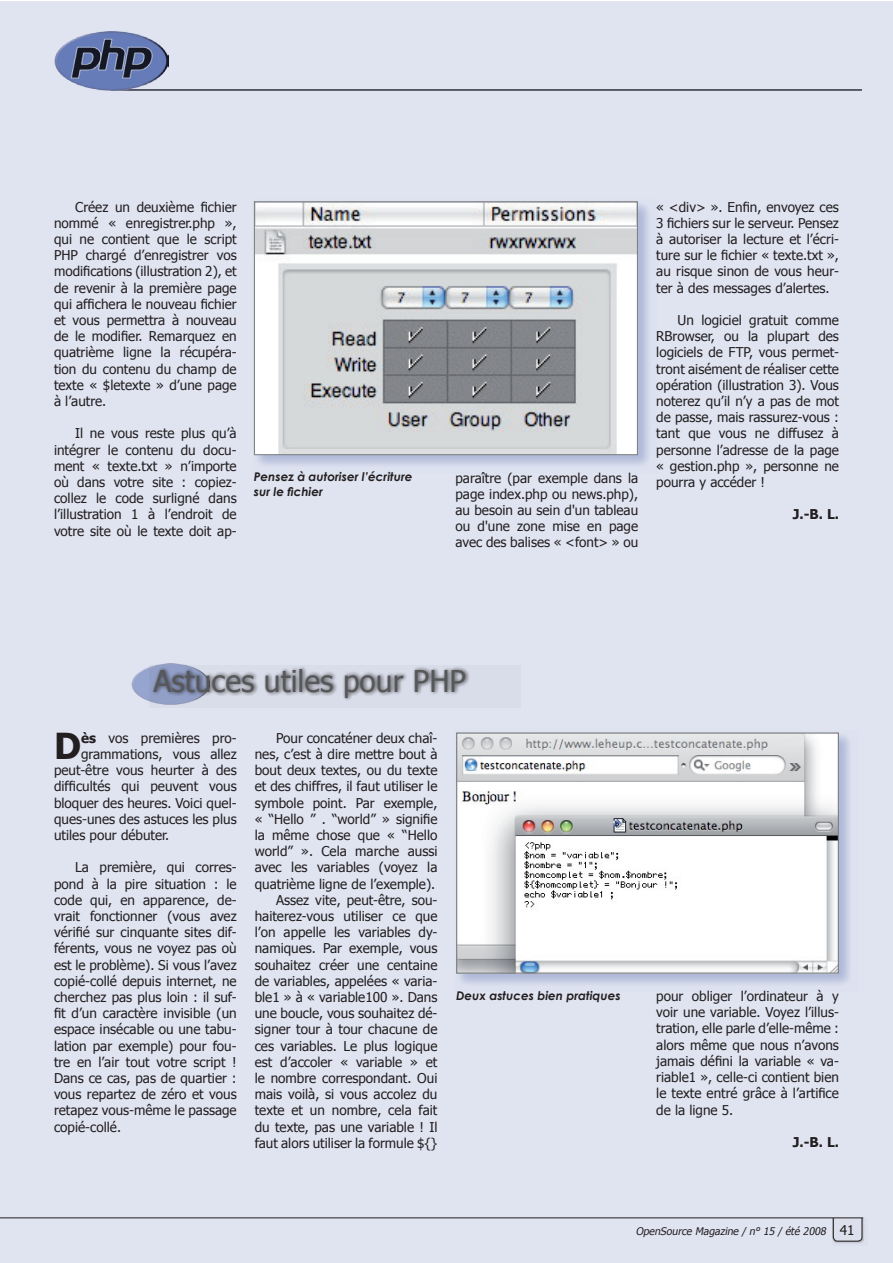
<style>
.page{position:relative;width:893px;height:1263px;background:#fff}
.page>*{position:absolute;margin:0;border:0;box-sizing:border-box;transform-origin:0 0}
.t1{font:700 35.85px "Tahoma";color:#231f20}
.t2{font:30px "Tahoma";color:#57585a}
.t3{font:13.5px/16.2px "Tahoma";color:#231f20;text-align:justify}
.t4{font:700 13.5px "Tahoma";color:#231f20}
.t5{font:italic 700 12px/14.4px "Century Gothic";color:#231f20}
.t6{font:italic 10.5px "Tahoma";color:#231f20}
.s1{font-weight:700}
.s2{font-style:normal;font-size:13.5px}
</style>
<div class="page">
<div style="left:0;top:1px;width:893px;height:1262px;background:#e0e4f1"></div>
<img style="left:132px;top:663px;width:53px;height:38px">
<div style="left:149px;top:665px;width:391px;height:52px;background:#231f20;opacity:.75"></div>
<div style="left:252px;top:199px;width:407px;height:277px;background:#253f8e;opacity:.27"></div>
<img style="left:256px;top:203px;width:380px;height:250px">
<div style="left:254px;top:201px;width:384px;height:254px;border:1px solid #808285"></div>
<div style="left:454px;top:730px;width:406px;height:264px;background:#253f8e;opacity:.27"></div>
<img style="left:458px;top:734px;width:379px;height:238px">
<div style="left:456px;top:732px;width:383px;height:242px;border:1px solid #808285"></div>
<hr style="left:0;top:1217px;width:863px;height:1px;background:#231f20">
<div style="left:832px;top:1219px;width:35px;height:27px;background:#231f20;opacity:.5"></div>
<svg style="left:833px;top:1219px;width:29px;height:22px"></svg>
<p class="t3" style="left:54px;top:198px;width:184px;text-indent:21px">Créez un deuxième fichier nommé « enregistrer.php », qui ne contient que le script PHP chargé d’enregistrer vos modifications (illustration 2), et de revenir à la première page qui affichera le nouveau fichier et vous permettra à nouveau de le modifier. Remarquez en quatrième ligne la récupéra&shy;tion du contenu du champ de texte « $letexte » d’une page à l’autre.</p>
<p class="t3" style="left:54px;top:425px;width:184px;text-indent:21px">Il ne vous reste plus qu’à intégrer le contenu du docu&shy;ment « texte.txt » n’importe où dans votre site : copiez&shy;collez le code surligné dans l’illustration 1 à l’endroit de votre site où le texte doit ap-</p>
<p class="t5" style="left:254px;top:469px;width:160px">Pensez à autoriser l’écriture sur le fichier</p>
<p class="t3" style="left:455px;top:469px;width:184px">paraître (par exemple dans la page index.php ou news.php), au besoin au sein d'un tableau ou d'une zone mise en page avec des balises « &lt;font&gt; » ou</p>
<p class="t3" style="left:656px;top:198px;width:184px">« &lt;div&gt; ». Enfin, envoyez ces 3 fichiers sur le serveur. Pensez à autoriser la lecture et l’écri&shy;ture sur le fichier « texte.txt », au risque sinon de vous heur&shy;ter à des messages d’alertes.</p>
<p class="t3" style="left:656px;top:312px;width:184px;text-indent:21px">Un logiciel gratuit comme RBrowser, ou la plupart des logiciels de FTP, vous permet&shy;tront aisément de réaliser cette opération (illustration 3). Vous noterez qu’il n’y a pas de mot de passe, mais rassurez-vous : tant que vous ne diffusez à personne l’adresse de la page « gestion.php », personne ne pourra y accéder !</p>
<p class="t4" style="left:793px;top:506px;width:48px">J.-B. L.</p>
<h2 class="t2" style="left:153px;top:662px;width:314px">Astuces utiles pour PHP</h2>
<h1 class="t1" style="left:54px;top:723px;width:29px">D</h1>
<p class="t3" style="left:81px;top:729px;width:157px"><span class="s1">ès</span> vos premières pro-</p>
<p class="t3" style="left:81px;top:745px;width:157px">grammations, vous allez</p>
<p class="t3" style="left:54px;top:762px;width:184px">peut-être vous heurter à des</p>
<p class="t3" style="left:54px;top:778px;width:184px">difficultés qui peuvent vous</p>
<p class="t3" style="left:54px;top:794px;width:184px">bloquer des heures. Voici quel-</p>
<p class="t3" style="left:54px;top:810px;width:184px">ques-unes des astuces les plus</p>
<p class="t3" style="left:54px;top:826px;width:117px">utiles pour débuter.</p>
<p class="t3" style="left:54px;top:859px;width:184px;text-indent:21px">La première, qui corres&shy;pond à la pire situation : le code qui, en apparence, de&shy;vrait fonctionner (vous avez vérifié sur cinquante sites dif&shy;férents, vous ne voyez pas où est le problème). Si vous l’avez copié-collé depuis internet, ne cherchez pas plus loin : il suf&shy;fit d’un caractère invisible (un espace insécable ou une tabu&shy;lation par exemple) pour fou&shy;tre en l’air tout votre script !<br>Dans ce cas, pas de quartier : vous repartez de zéro et vous retapez vous-même le passage copié-collé.</p>
<p class="t3" style="left:255px;top:729px;width:184px;text-align:right">Pour concaténer deux chaî&shy;nes, c’est à dire mettre bout à bout deux textes, ou du texte et des chiffres, il faut utiliser le symbole point. Par exemple, « “Hello ” . “world” » signifie la même chose que « “Hello world” ». Cela marche aussi avec les variables (voyez la quatrième ligne de l’exemple).<br>Assez vite, peut-être, sou&shy;haiterez-vous utiliser ce que l’on appelle les variables dy&shy;namiques. Par exemple, vous souhaitez créer une centaine de variables, appelées « varia&shy;ble1 » à « variable100 ». Dans une boucle, vous souhaitez dé&shy;signer tour à tour chacune de ces variables. Le plus logique est d’accoler « variable » et le nombre correspondant. Oui mais voilà, si vous accolez du texte et un nombre, cela fait du texte, pas une variable ! Il faut alors utiliser la formule ${}</p>
<p class="t5" style="left:456px;top:988px;width:166px">Deux astuces bien pratiques</p>
<p class="t3" style="left:656px;top:988px;width:184px">pour obliger l’ordinateur à y voir une variable. Voyez l’illus&shy;tration, elle parle d’elle-même : alors même que nous n’avons jamais défini la variable « va&shy;riable1 », celle-ci contient bien le texte entré grâce à l’artifice de la ligne 5.</p>
<p class="t4" style="left:793px;top:1133px;width:48px">J.-B. L.</p>
<p class="t6" style="left:636px;top:1224px;width:220px">OpenSource Magazine / n° 15 / été 2008 <span class="s2">4 1</span></p>
</div>
